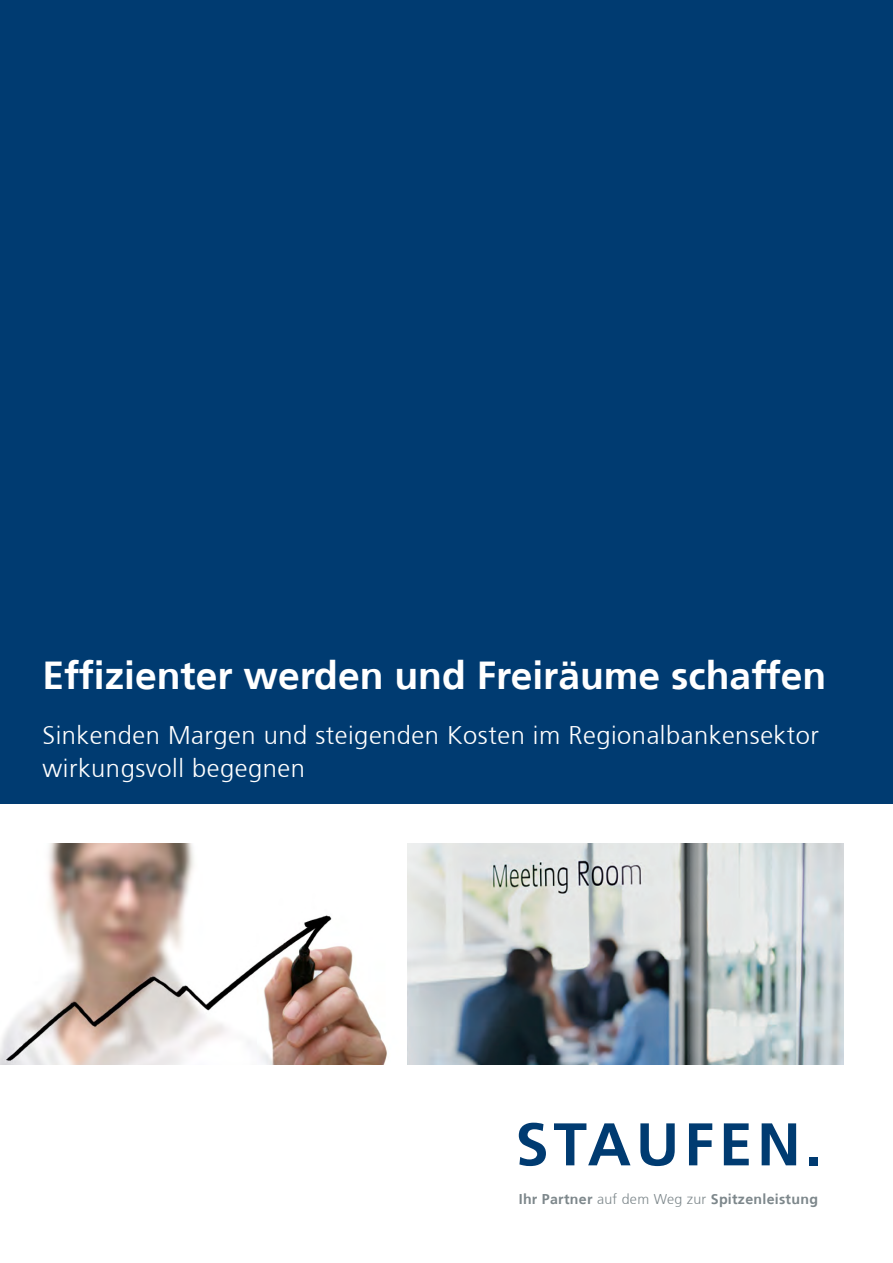
<style>
.page{position:relative;width:893px;height:1263px;background:#fff}
.page>*{position:absolute;margin:0;border:0;box-sizing:border-box;transform-origin:0 0}
.t1{font:700 39px "Frutiger 65";color:#fff}
.t2{font:300 25.5px/33px "Frutiger 45";letter-spacing:.02em;color:#fff}
.t3{font:700 14.25px "Frutiger 65";letter-spacing:.02em;color:#7d878b}
.s1{font-family:"Frutiger 45";font-weight:300}
</style>
<div class="page">
<img style="left:0;top:843px;width:843px;height:221px">
<div style="left:0;top:0;width:893px;height:804px;background:#003b71"></div>
<svg style="left:519px;top:1123px;width:27px;height:43px"></svg>
<svg style="left:554px;top:1123px;width:76px;height:42px"></svg>
<svg style="left:640px;top:1123px;width:35px;height:43px"></svg>
<svg style="left:689px;top:1123px;width:23px;height:42px"></svg>
<svg style="left:724px;top:1123px;width:25px;height:42px"></svg>
<svg style="left:762px;top:1123px;width:34px;height:42px"></svg>
<div style="left:810px;top:1157px;width:8px;height:8px;background:#003b71"></div>
<h1 class="t1" style="left:43px;top:653px;width:785px">Effizienter werden und Freiräume schaffen</h1>
<p class="t2" style="left:43px;top:719px;width:778px">Sinkenden Margen und steigenden Kosten im Regionalbankensektor wirkungsvoll begegnen</p>
<p class="t3" style="left:519px;top:1190px;width:301px">Ihr Partner <span class="s1">auf dem Weg zur</span> Spitzenleistung</p>
</div>
